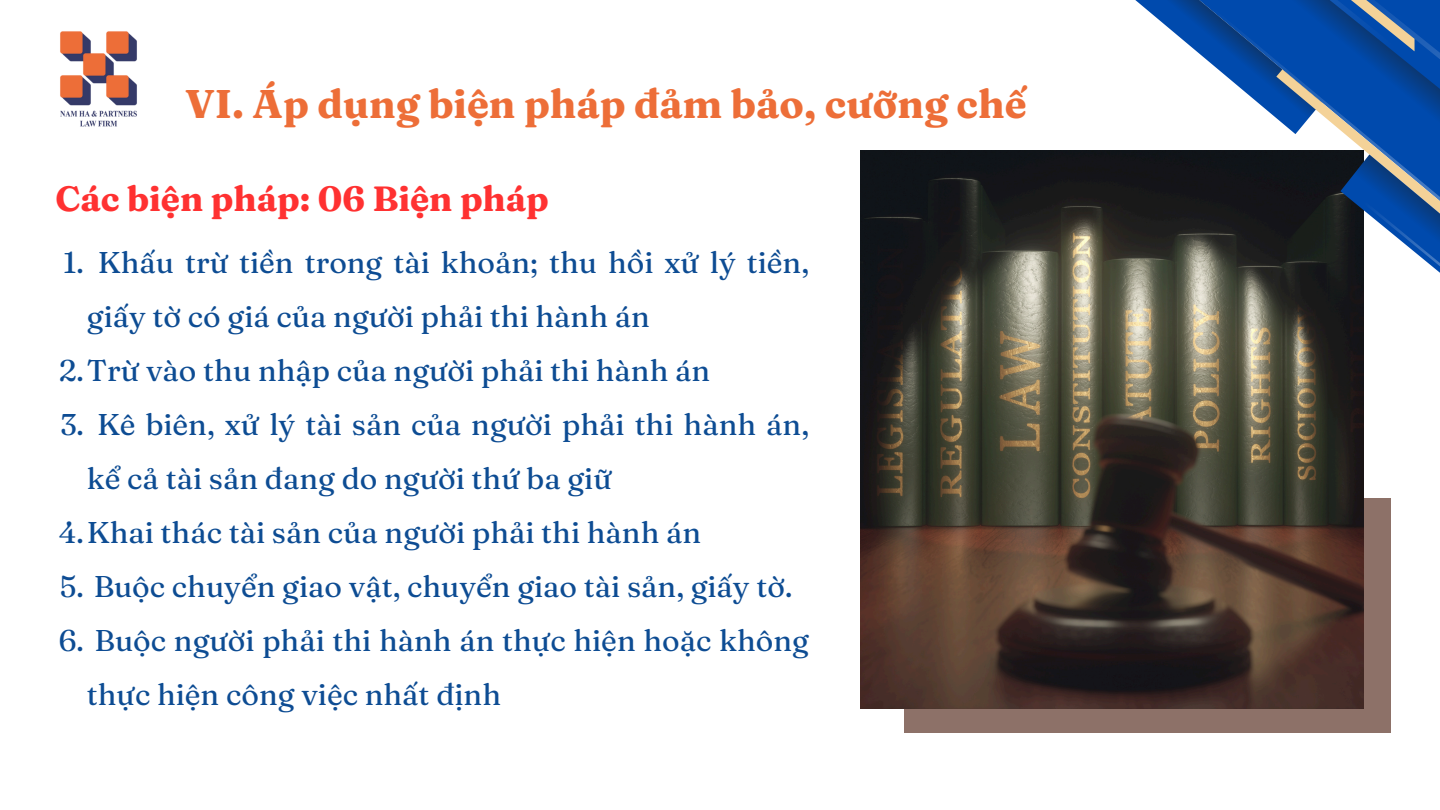
<style>
.page{position:relative;width:1440px;height:810px;background:#fff}
.page>*{position:absolute;margin:0;border:0;box-sizing:border-box;transform-origin:0 0}
.t1{font:700 40px "Fraunces 9 pt";color:#ed6e38}
.t2{font:700 35px "Fraunces 9 pt";color:#ff3131}
.t3{font:30px/54px "Fraunces 9 pt";color:#0d4c93}
</style>
<div class="page">
<img style="left:60px;top:31px;width:77px;height:96px">
<div style="left:904px;top:498px;width:486px;height:234px;background:#8d7168"></div>
<img style="left:860px;top:150px;width:504px;height:558px">
<svg style="left:1087px;top:0;width:353px;height:273px"></svg>
<p class="t1" style="left:185px;top:78px;width:843px">VI. Áp dụng biện pháp đảm bảo, cưỡng chế</p>
<p class="t2" style="left:55px;top:177px;width:495px">Các biện pháp: 06 Biện pháp</p>
<h1 class="t3" style="left:87px;top:236px;width:724px;text-indent:11px">Khấu trừ tiền trong tài khoản; thu hồi xử lý tiền, giấy tờ có giá của người phải thi hành án</h1>
<p class="t3" style="left:63px;top:236px;width:22px">1.</p>
<p class="t3" style="left:59px;top:344px;width:653px">2.Trừ vào thu nhập của người phải thi hành án</p>
<p class="t3" style="left:87px;top:398px;width:724px;text-indent:-27px">3. Kê biên, xử lý tài sản của người phải thi hành án, kể cả tài sản đang do người thứ ba giữ</p>
<p class="t3" style="left:59px;top:506px;width:644px">4.Khai thác tài sản của người phải thi hành án</p>
<p class="t3" style="left:60px;top:560px;width:734px">5. Buộc chuyển giao vật, chuyển giao tài sản, giấy tờ.</p>
<p class="t3" style="left:87px;top:614px;width:724px;text-indent:-28px">6. Buộc người phải thi hành án thực hiện hoặc không thực hiện công việc nhất định</p>
</div>
